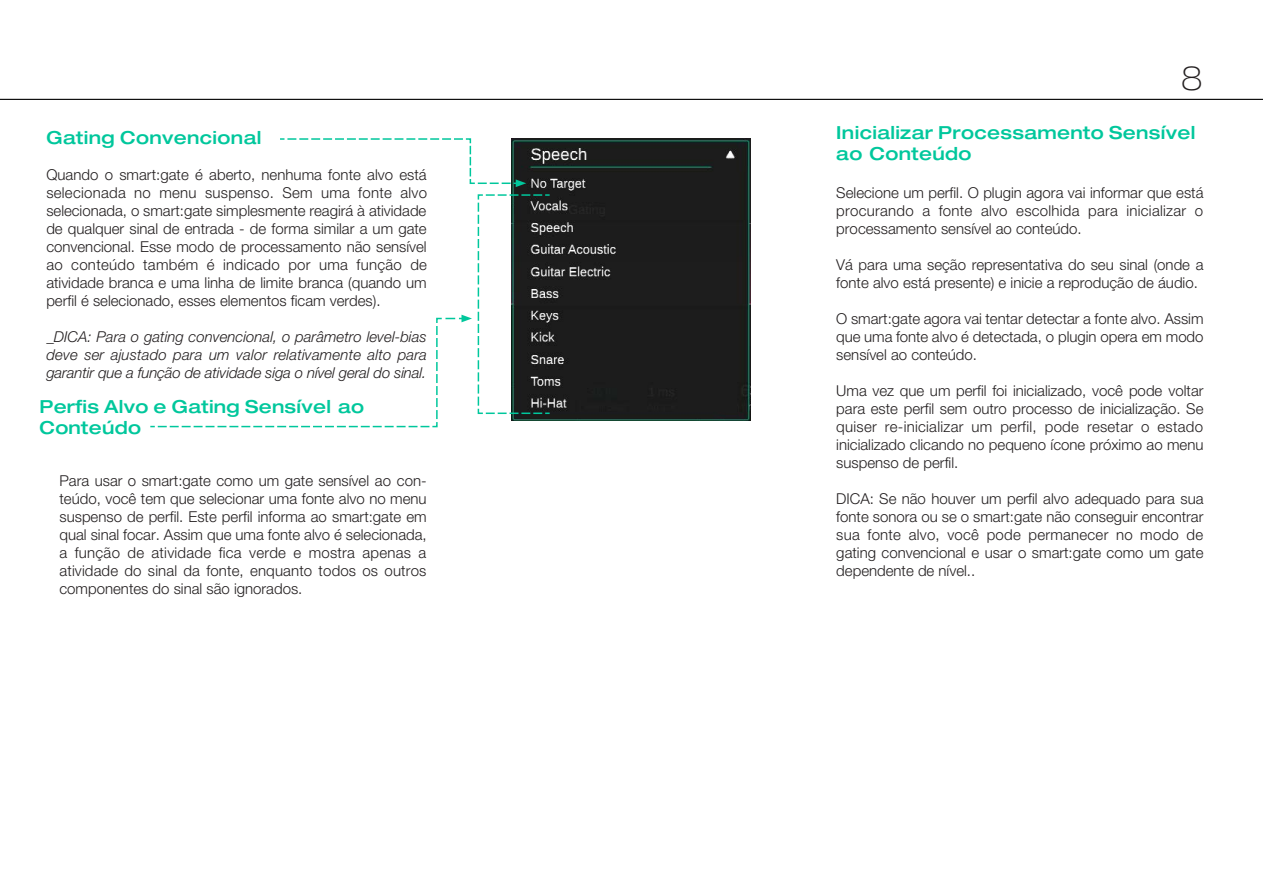
<style>
.page{position:relative;width:1263px;height:893px;background:#fff}
.page>*{position:absolute;margin:0;border:0;box-sizing:border-box;transform-origin:0 0}
.t1{font:100 expanded 33px "Helvetica Neue LT Pro";color:#231f20}
.running_text{font:500 expanded 18px/21.6px "Helvetica Neue LT Pro";letter-spacing:.02em;color:#00c79c}
.sub_sub_hl_linksbünd{font:500 expanded 18px/21.6px "Helvetica Neue LT Pro";letter-spacing:.015em;color:#00c79c}
.running_text-2{font:300 15px/18px "Helvetica Neue LT Pro";color:#231f20;text-align:justify}
.running_text-3{font:italic 300 15px/18px "Helvetica Neue LT Pro";letter-spacing:-.01em;color:#231f20;text-align:justify}
</style>
<div class="page">
<hr style="left:0;top:99px;width:1263px;height:1px;background:#000">
<img style="left:511px;top:138px;width:239px;height:283px">
<svg style="left:280px;top:138px;width:246px;height:49px"></svg>
<svg style="left:150px;top:194px;width:401px;height:234px"></svg>
<p class="running_text" style="left:46px;top:126px;width:216px">Gating Convencional</p>
<p class="running_text-2" style="left:46px;top:167px;width:382px">Quando o smart:gate é aberto, nenhuma fonte alvo está selecionada no menu suspenso. Sem uma fonte alvo selecionada, o smart:gate simplesmente reagirá à atividade de qualquer sinal de entrada - de forma similar a um gate convencional. Esse modo de processamento não sensível ao conteúdo também é indicado por uma função de atividade branca e uma linha de limite branca (quando um perfil é selecionado, esses elementos ficam verdes).</p>
<p class="running_text-3" style="left:46px;top:329px;width:382px">_DICA: Para o gating convencional, o parâmetro level-bias deve ser ajustado para um valor relativamente alto para garantir que a função de atividade siga o nível geral do sinal.</p>
<p class="sub_sub_hl_linksbünd" style="left:39px;top:395px;width:326px">Perfis Alvo e Gating Sensível ao<br>Conteúdo</p>
<p class="running_text-2" style="left:60px;top:471px;width:369px">Para usar o smart:gate como um gate sensível ao con&shy;teúdo, você tem que selecionar uma fonte alvo no menu suspenso de perfil. Este perfil informa ao smart:gate em qual sinal focar. Assim que uma fonte alvo é selecionada, a função de atividade fica verde e mostra apenas a atividade do sinal da fonte, enquanto todos os outros componentes do sinal são ignorados.</p>
<h1 class="t1" style="left:1181px;top:59px;width:23px">8</h1>
<p class="running_text" style="left:836px;top:121px;width:361px">Inicializar Processamento Sensível ao Conteúdo</p>
<p class="running_text-2" style="left:836px;top:183px;width:369px">Selecione um perfil. O plugin agora vai informar que está procurando a fonte alvo escolhida para inicializar o processamento sensível ao conteúdo.</p>
<p class="running_text-2" style="left:836px;top:255px;width:369px">Vá para uma seção representativa do seu sinal (onde a fonte alvo está presente) e inicie a reprodução de áudio.</p>
<p class="running_text-2" style="left:836px;top:309px;width:369px">O smart:gate agora vai tentar detectar a fonte alvo. Assim que uma fonte alvo é detectada, o plugin opera em modo sensível ao conteúdo.</p>
<p class="running_text-2" style="left:836px;top:381px;width:369px">Uma vez que um perfil foi inicializado, você pode voltar para este perfil sem outro processo de inicialização. Se quiser re-inicializar um perfil, pode resetar o estado inicializado clicando no pequeno ícone próximo ao menu suspenso de perfil.</p>
<p class="running_text-2" style="left:836px;top:489px;width:369px">DICA: Se não houver um perfil alvo adequado para sua fonte sonora ou se o smart:gate não conseguir encontrar sua fonte alvo, você pode permanecer no modo de gating convencional e usar o smart:gate como um gate dependente de nível..</p>
</div>
